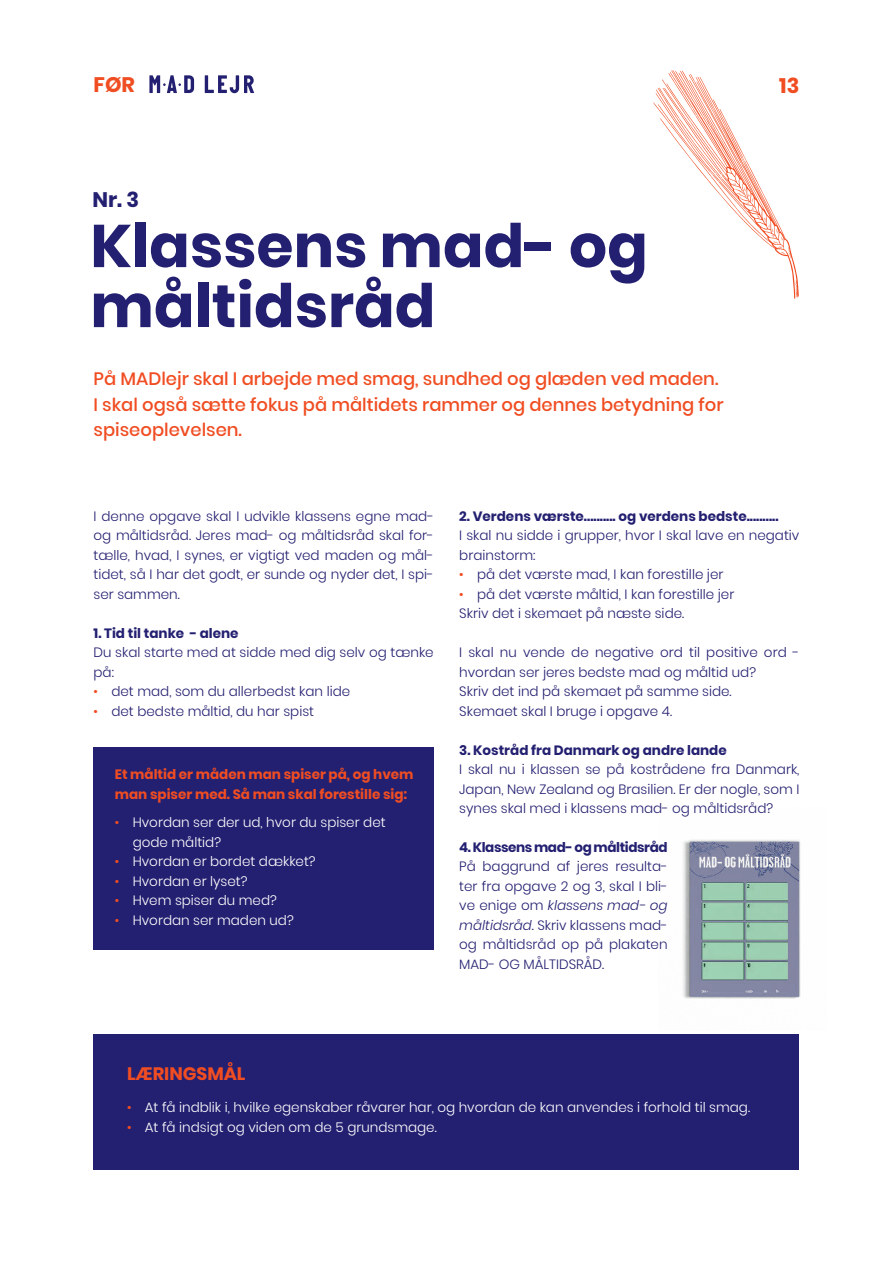
<style>
.page{position:relative;width:893px;height:1263px;background:#fff}
.page>*{position:absolute;margin:0;border:0;box-sizing:border-box;transform-origin:0 0}
.t1{font:700 60px/60px "Poppins";color:#242071}
.t2{font:700 21px "Poppins";color:#f04d22}
.t3{font:700 21px "Poppins";color:#242071}
.t4{font:500 18px/25.5px "Poppins";color:#f04d22}
.t5{font:700 18px "Poppins";color:#f04d22}
.t6{font:300 13.5px/19.5px "Poppins";color:#242071}
.t7{font:300 13.5px/19.5px "Poppins";color:#fff}
.t8{font:700 13.5px "Poppins";color:#242071}
.t9{font:700 13.5px/19.5px "Poppins";color:#f04d22}
.t10{font:700 13.5px "Poppins";letter-spacing:-.03em;color:#242071}
.s1{color:#f04d22}
.s2{font-style:italic}
</style>
<div class="page">
<svg style="left:653px;top:70px;width:146px;height:229px"></svg>
<svg style="left:205px;top:75px;width:49px;height:18px"></svg>
<svg style="left:149px;top:75px;width:45px;height:18px"></svg>
<div style="left:94px;top:747px;width:340px;height:203px;background:#242071"></div>
<div style="left:94px;top:1034px;width:705px;height:135px;background:#242071"></div>
<img style="left:683px;top:839px;width:118px;height:160px">
<h2 class="t2" style="left:94px;top:72px;width:43px">FØR</h2>
<h2 class="t3" style="left:92px;top:187px;width:48px">Nr. 3</h2>
<h1 class="t1" style="left:90px;top:217px;width:559px">Klassens mad- og måltidsråd</h1>
<h3 class="t4" style="left:94px;top:368px;width:631px">På MADlejr skal I arbejde med smag, sundhed og glæden ved maden.<br>I skal også sætte fokus på måltidets rammer og dennes betydning for spiseoplevelsen.</h3>
<h2 class="t2" style="left:779px;top:73px;width:22px">13</h2>
<p class="t6" style="left:94px;top:506px;width:342px;text-align:justify">I denne opgave skal I udvikle klassens egne mad&shy;og måltidsråd. Jeres mad- og måltidsråd skal for&shy;tælle, hvad, I synes, er vigtigt ved maden og mål&shy;tidet, så I har det godt, er sunde og nyder det, I spi&shy;ser sammen.</p>
<p class="t8" style="left:94px;top:625px;width:147px">1. Tid til tanke - alene</p>
<p class="t6" style="left:94px;top:642px;width:342px">Du skal starte med at sidde med dig selv og tænke på:</p>
<p class="t6" style="left:94px;top:681px;width:258px"><span class="s1">•</span> det mad, som du allerbedst kan lide</p>
<p class="t6" style="left:94px;top:701px;width:222px"><span class="s1">•</span> det bedste måltid, du har spist</p>
<p class="t9" style="left:115px;top:765px;width:300px">Et måltid er måden man spiser på, og hvem man spiser med. Så man skal forestille sig:</p>
<p class="t7" style="left:133px;top:813px;width:254px;text-indent:-18px"><span class="s1">•</span> Hvordan ser der ud, hvor du spiser det gode måltid?</p>
<p class="t7" style="left:115px;top:852px;width:202px"><span class="s1">•</span> Hvordan er bordet dækket?</p>
<p class="t7" style="left:115px;top:871px;width:134px"><span class="s1">•</span> Hvordan er lyset?</p>
<p class="t7" style="left:115px;top:891px;width:163px"><span class="s1">•</span> Hvem spiser du med?</p>
<p class="t7" style="left:115px;top:910px;width:180px"><span class="s1">•</span> Hvordan ser maden ud?</p>
<p class="t8" style="left:459px;top:508px;width:321px">2. Verdens værste.......... og verdens bedste..........</p>
<p class="t6" style="left:459px;top:525px;width:342px">I skal nu sidde i grupper, hvor I skal lave en negativ brainstorm:</p>
<p class="t6" style="left:459px;top:564px;width:266px"><span class="s1">•</span> på det værste mad, I kan forestille jer</p>
<p class="t6" style="left:459px;top:584px;width:277px"><span class="s1">•</span> på det værste måltid, I kan forestille jer<br>Skriv det i skemaet på næste side.</p>
<p class="t6" style="left:459px;top:642px;width:342px">I skal nu vende de negative ord til positive ord - hvordan ser jeres bedste mad og måltid ud?<br>Skriv det ind på skemaet på samme side.<br>Skemaet skal I bruge i opgave 4.</p>
<p class="t8" style="left:459px;top:742px;width:269px">3. Kostråd fra Danmark og andre lande</p>
<p class="t6" style="left:459px;top:759px;width:342px;text-align:justify">I skal nu i klassen se på kostrådene fra Danmark, Japan, New Zealand og Brasilien. Er der nogle, som I synes skal med i klassens mad- og måltidsråd?</p>
<p class="t10" style="left:459px;top:839px;width:210px">4. Klassens mad- og måltidsråd</p>
<p class="t6" style="left:459px;top:857px;width:210px;text-align:justify">På baggrund af jeres resulta&shy;ter fra opgave 2 og 3, skal I bli&shy;ve enige om <span class="s2">klassens mad- og måltidsråd</span>. Skriv klassens mad&shy;og måltidsråd op på plakaten MAD- OG MÅLTIDSRÅD.</p>
<h3 class="t5" style="left:127px;top:1062px;width:120px">LÆRINGSMÅL</h3>
<p class="t7" style="left:127px;top:1097px;width:625px"><span class="s1">•</span> At få indblik i, hvilke egenskaber råvarer har, og hvordan de kan anvendes i forhold til smag.</p>
<p class="t7" style="left:127px;top:1117px;width:311px"><span class="s1">•</span> At få indsigt og viden om de 5 grundsmage.</p>
</div>
